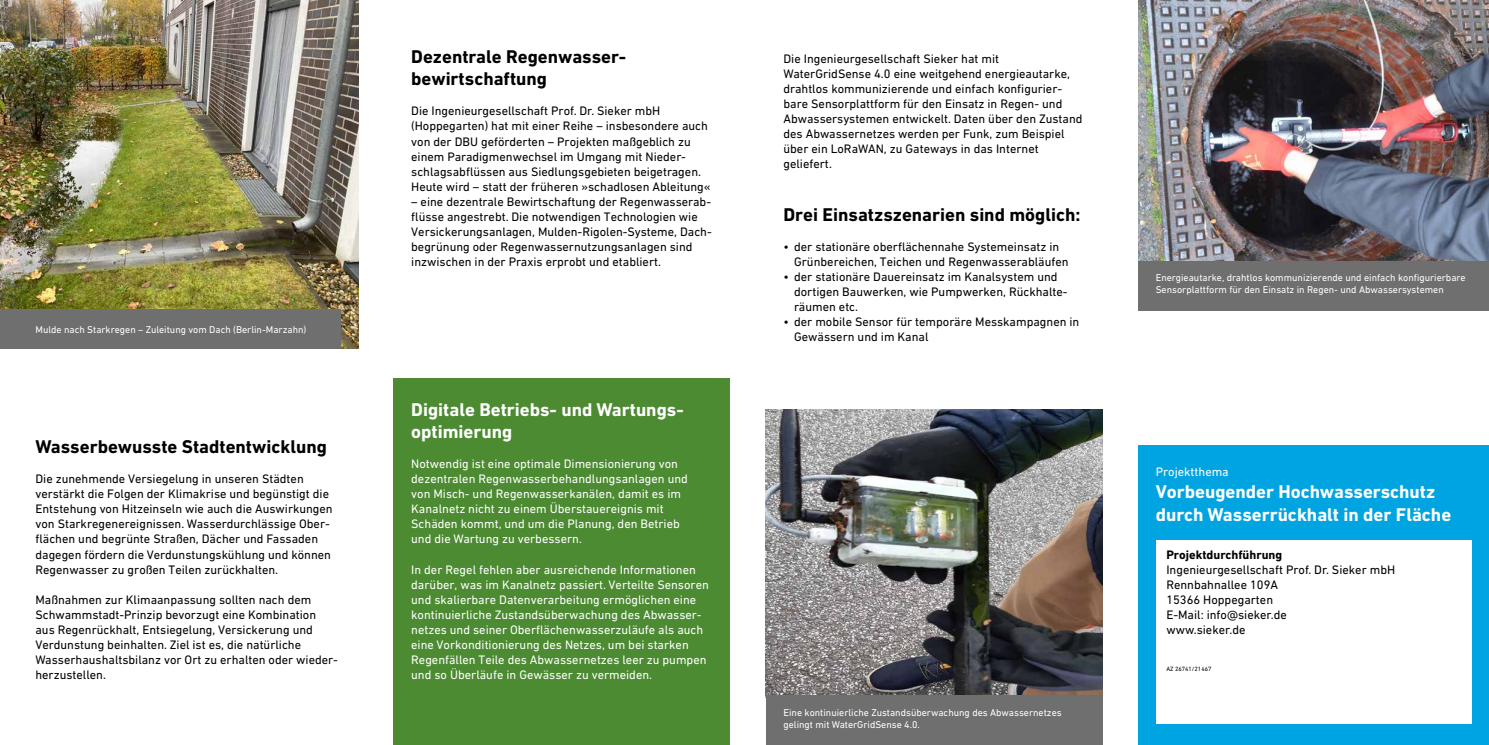
<style>
.page{position:relative;width:1489px;height:745px;background:#fff}
.page>*{position:absolute;margin:0;border:0;box-sizing:border-box;transform-origin:0 0}
.t1{font:700 18.75px/22.5px "DIN Next W1 G";color:#000}
.t2{font:700 18.75px/22.5px "DIN Next W1 G";color:#fff}
.t3{font:12.5px/15px "DIN Next W1 G";color:#000}
.t4{font:12.5px/15px "DIN Next W1 G";color:#fff}
.t5{font:700 12.5px "DIN Next W1 G";color:#000}
.t6{font:10px/12px "DIN Next W1 G";color:#fff}
.t7{font:6.25px "DIN Next W1 G";color:#000}
</style>
<div class="page">
<div style="left:1137px;top:445px;width:351px;height:299px;background:#00a4e1"></div>
<div style="left:393px;top:378px;width:337px;height:366px;background:#4c8b32"></div>
<img style="left:0;top:0;width:358px;height:348px">
<img style="left:1138px;top:0;width:350px;height:261px">
<img style="left:765px;top:409px;width:337px;height:285px">
<div style="left:1155px;top:540px;width:315px;height:183px;background:#fff"></div>
<div style="left:1137px;top:261px;width:351px;height:49px;background:#706f6f"></div>
<div style="left:0;top:309px;width:340px;height:39px;background:#706f6f"></div>
<div style="left:765px;top:694px;width:337px;height:50px;background:#706f6f"></div>
<p class="t6" style="left:35px;top:323px;width:272px">Mulde nach Starkregen – Zuleitung vom Dach (Berlin-Marzahn)</p>
<h1 class="t1" style="left:35px;top:435px;width:293px">Wasserbewusste Stadtentwicklung</h1>
<p class="t3" style="left:35px;top:471px;width:299px">Die zunehmende Versiegelung in unseren Städten verstärkt die Folgen der Klimakrise und begünstigt die Entstehung von Hitzeinseln wie auch die Auswirkungen von Starkregenereignissen. Wasserdurchlässige Ober&shy;flächen und begrünte Straßen, Dächer und Fassaden dagegen fördern die Verdunstungskühlung und können Regenwasser zu großen Teilen zurückhalten.</p>
<p class="t3" style="left:35px;top:591px;width:304px">Maßnahmen zur Klimaanpassung sollten nach dem Schwammstadt-Prinzip bevorzugt eine Kombination aus Regenrückhalt, Entsiegelung, Versickerung und Verdunstung beinhalten. Ziel ist es, die natürliche Wasserhaushaltsbilanz vor Ort zu erhalten oder wieder&shy;herzustellen.</p>
<h1 class="t1" style="left:411px;top:45px;width:216px">Dezentrale Regenwasser&shy;bewirtschaftung</h1>
<p class="t3" style="left:411px;top:103px;width:301px">Die Ingenieurgesellschaft Prof. Dr. Sieker mbH (Hoppegarten) hat mit einer Reihe – insbesondere auch von der DBU geförderten – Projekten maßgeblich zu einem Paradigmenwechsel im Umgang mit Nieder&shy;schlagsabflüssen aus Siedlungsgebieten beigetragen.<br>Heute wird – statt der früheren »schadlosen Ableitung«</p>
<p class="t3" style="left:411px;top:193px;width:302px">– eine dezentrale Bewirtschaftung der Regenwasserab&shy;flüsse angestrebt. Die notwendigen Technologien wie Versickerungsanlagen, Mulden-Rigolen-Systeme, Dach&shy;begrünung oder Regenwassernutzungsanlagen sind inzwischen in der Praxis erprobt und etabliert.</p>
<h1 class="t2" style="left:411px;top:398px;width:274px">Digitale Betriebs- und Wartungs&shy;optimierung</h1>
<p class="t4" style="left:411px;top:456px;width:278px">Notwendig ist eine optimale Dimensionierung von dezentralen Regenwasserbehandlungsanlagen und von Misch- und Regenwasserkanälen, damit es im Kanalnetz nicht zu einem Überstauereignis mit Schäden kommt, und um die Planung, den Betrieb und die Wartung zu verbessern.</p>
<p class="t4" style="left:411px;top:561px;width:299px">In der Regel fehlen aber ausreichende Informationen darüber, was im Kanalnetz passiert. Verteilte Sensoren und skalierbare Datenverarbeitung ermöglichen eine kontinuierliche Zustandsüberwachung des Abwasser&shy;netzes und seiner Oberflächenwasserzuläufe als auch eine Vorkonditionierung des Netzes, um bei starken Regenfällen Teile des Abwassernetzes leer zu pumpen und so Überläufe in Gewässer zu vermeiden.</p>
<p class="t3" style="left:783px;top:51px;width:300px">Die Ingenieurgesellschaft Sieker hat mit WaterGridSense 4.0 eine weitgehend energieautarke, drahtlos kommunizierende und einfach konfigurier&shy;bare Sensorplattform für den Einsatz in Regen- und Abwassersystemen entwickelt. Daten über den Zustand des Abwassernetzes werden per Funk, zum Beispiel über ein LoRaWAN, zu Gateways in das Internet geliefert.</p>
<h1 class="t1" style="left:783px;top:203px;width:298px">Drei Einsatzszenarien sind möglich:</h1>
<p class="t3" style="left:794px;top:238px;width:276px;text-indent:-11px">• der stationäre oberflächennahe Systemeinsatz in<br>Grünbereichen, Teichen und Regenwasserabläufen</p>
<p class="t3" style="left:794px;top:268px;width:275px;text-indent:-11px">• der stationäre Dauereinsatz im Kanalsystem und dortigen Bauwerken, wie Pumpwerken, Rückhalte&shy;räumen etc.</p>
<p class="t3" style="left:794px;top:313px;width:287px;text-indent:-11px">• der mobile Sensor für temporäre Messkampagnen in<br>Gewässern und im Kanal</p>
<p class="t6" style="left:783px;top:706px;width:280px">Eine kontinuierliche Zustandsüberwachung des Abwassernetzes gelingt mit WaterGridSense 4.0.</p>
<p class="t6" style="left:1155px;top:271px;width:311px">Energieautarke, drahtlos kommunizierende und einfach konfigurierbare<br>Sensorplattform für den Einsatz in Regen- und Abwassersystemen</p>
<p class="t4" style="left:1155px;top:463px;width:75px">Projektthema</p>
<h1 class="t2" style="left:1155px;top:480px;width:297px">Vorbeugender Hochwasserschutz durch Wasserrückhalt in der Fläche</h1>
<p class="t5" style="left:1166px;top:546px;width:117px">Projektdurchführung</p>
<p class="t3" style="left:1166px;top:561px;width:230px">Ingenieurgesellschaft Prof. Dr. Sieker mbH<br>Rennbahnallee 109A<br>15366 Hoppegarten<br>E-Mail: info@sieker.de<br>www.sieker.de</p>
<p class="t7" style="left:1166px;top:665px;width:47px">AZ 26741/21467</p>
</div>
